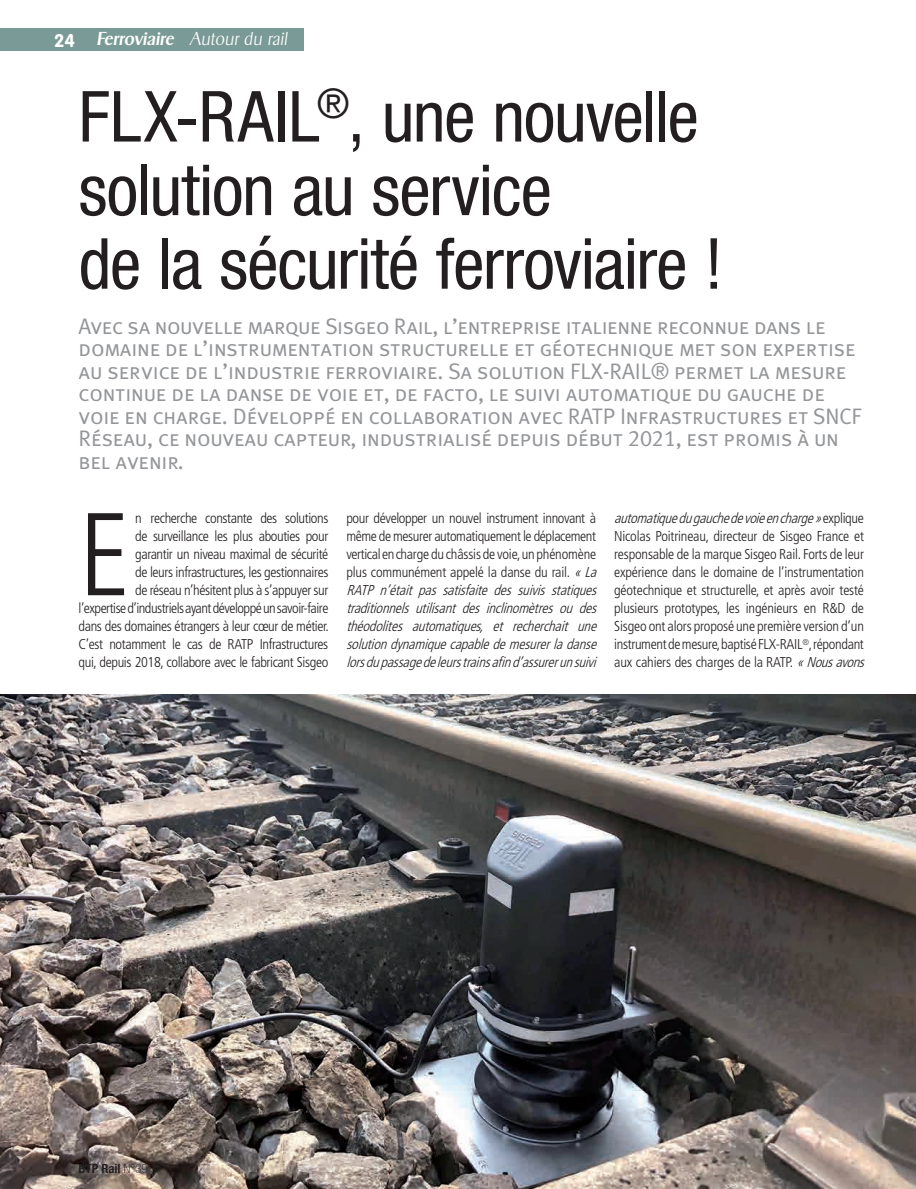
<style>
.page{position:relative;width:916px;height:1189px;background:#fff}
.page>*{position:absolute;margin:0;border:0;box-sizing:border-box;transform-origin:0 0}
.t1{font:300 condensed 117.45px "Frutiger";color:#231f20}
.t2{font:condensed 70.5px/73.5px "Helvetica Neue";letter-spacing:-.015em;color:#231f20}
.t3{font:22.5px/22.5px "Meta Caps";letter-spacing:-.005em;color:#939598}
.t4{font:200 18.15px "Isigvar";color:#fff}
.t5{font:300 condensed 14.25px/18px "Frutiger";letter-spacing:-.025em;color:#231f20;text-align:right}
.t6{font:italic 300 condensed 14.25px/18px "Frutiger";color:#231f20}
.t7{font:700 condensed 12.75px "Helvetica Neue";color:#231f20}
.s1{font-family:"VAG Rounded";font-weight:700}
.s2{font-weight:500}
.s3{font-style:normal}
.s4{font-style:italic}
.s5{font-weight:100}
</style>
<div class="page">
<img style="left:0;top:694px;width:915px;height:494px">
<div style="left:0;top:28px;width:304px;height:22px;background:#7a9a97"></div>
<p class="t4" style="left:54px;top:29px;width:234px"><span class="s1">24</span> <span class="s2">Ferroviaire</span> Autour du rail</p>
<h2 class="t2" style="left:79px;top:79px;width:645px">FLX-RAIL<sup>®</sup>, une nouvelle solution au service<br>de la sécurité ferroviaire !</h2>
<p class="t3" style="left:79px;top:314px;width:784px">Avec sa nouvelle marque Sisgeo Rail, l’entreprise italienne reconnue dans le domaine de l’instrumentation structurelle et géotechnique met son expertise au service de l’industrie ferroviaire. Sa solution FLX-RAIL® permet la mesure continue de la danse de voie et, de facto, le suivi automatique du gauche de voie en charge. Développé en collaboration avec RATP Infrastructures et SNCF Réseau, ce nouveau capteur, industrialisé depuis début 2021, est promis à un bel avenir.</p>
<p class="t5" style="left:79px;top:509px;width:252px">n recherche constante des solutions<br>de surveillance les plus abouties pour<br>garantir un niveau maximal de sécurité<br>de leurs infrastructures, les gestionnaires<br>de réseau n’hésitent plus à s’appuyer sur<br>l’expertise d’industriels ayant développé un savoir-faire dans des domaines étrangers à leur cœur de métier.<br>C’est notamment le cas de RATP Infrastructures qui, depuis 2018, collabore avec le fabricant Sisgeo</p>
<p class="t6" style="left:346px;top:509px;width:256px"><span class="s3">pour développer un nouvel instrument innovant à même de mesurer automatiquement le déplacement vertical en charge du châssis de voie, un phénomène plus communément appelé la danse du rail.</span> «La RATP n’était pas satisfaite des suivis statiques traditionnels utilisant des inclinomètres ou des théodolites automatiques, et recherchait une solutiondynamiquecapabledemesurerladanse lorsdupassagedeleurstrainsafind’assurerunsuivi</p>
<p class="t5" style="left:614px;top:509px;width:256px;text-align:left"><span class="s4">automatiquedugauchedevoieencharge»</span>e x p l i q u e Nicolas Poitrineau, directeur de Sisgeo France et responsable de la marque Sisgeo Rail. Forts de leur expérience dans le domaine de l’instrumentation géotechnique et structurelle, et après avoir testé plusieurs prototypes, les ingénieurs en R&amp;D de Sisgeo ont alors proposé une première version d’un instrument de mesure, baptisé FLX-RAIL<sup>®</sup>, répondant aux cahiers des charges de la RATP. <span class="s4">«Nousavons</span></p>
<h1 class="t1" style="left:79px;top:488px;width:54px">E</h1>
<p class="t7" style="left:79px;top:1160px;width:71px">BTP Rail <span class="s5">N°39</span></p>
</div>
